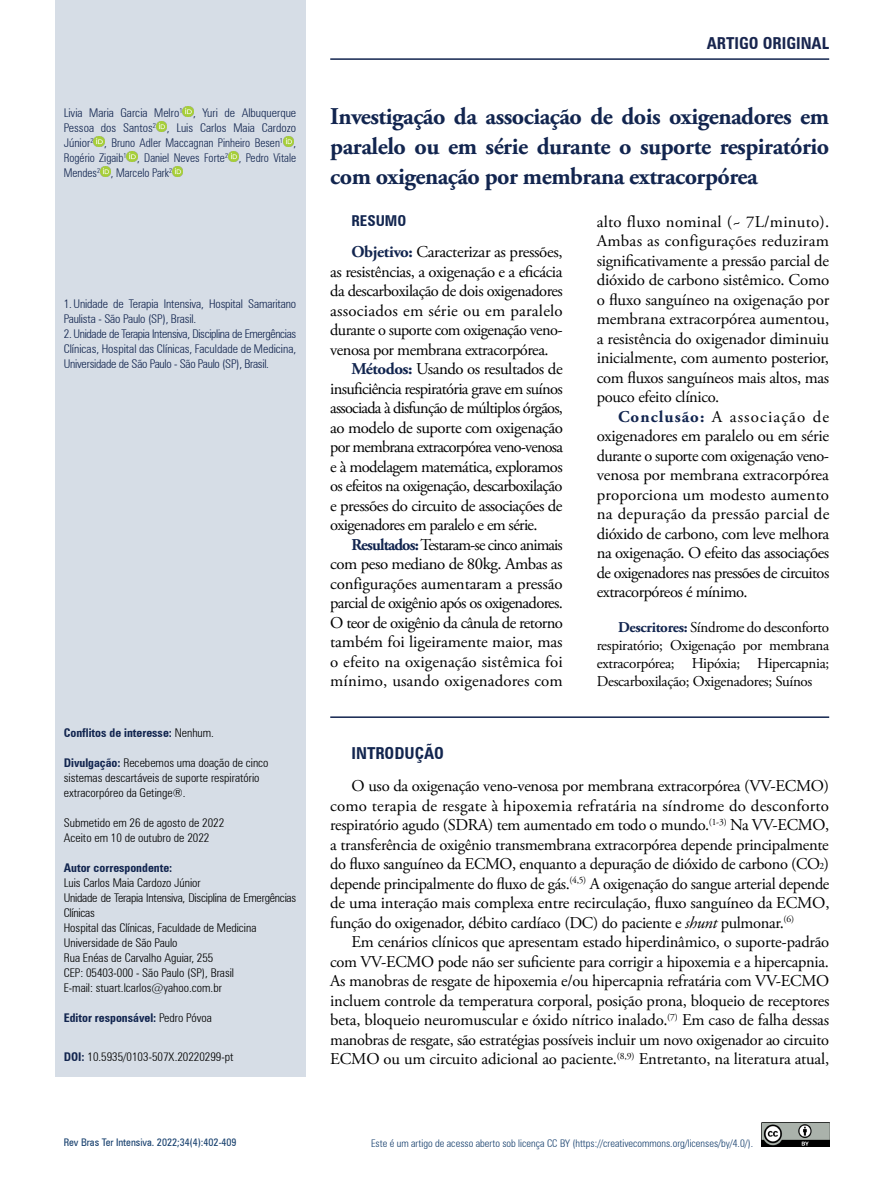
<style>
.page{position:relative;width:893px;height:1191px;background:#fff}
.page>*{position:absolute;margin:0;border:0;box-sizing:border-box;transform-origin:0 0}
.t1{font:700 24px/30px "Adobe Garamond Pro";letter-spacing:-.02em;color:#12254f;text-align:justify}
.t2{font:16.5px/19.5px "Adobe Garamond Pro";letter-spacing:-.03em;color:#000;text-align:justify}
.t3{font:16.5px "Adobe Garamond Pro";letter-spacing:.005em;color:#000}
.t4{font:16.5px "Adobe Garamond Pro";letter-spacing:-.05em;color:#000}
.t5{font:16.5px "Adobe Garamond Pro";letter-spacing:-.01em;color:#000}
.t6{font:16.5px "Adobe Garamond Pro";letter-spacing:-.005em;color:#000}
.t7{font:16.5px "Adobe Garamond Pro";letter-spacing:.015em;color:#000}
.t8{font:700 condensed 16.5px "Zurich BT";color:#18254e}
.t9{font:700 condensed 16.5px "Zurich BT";color:#12254f}
.t10{font:15px/18px "Adobe Garamond Pro";letter-spacing:-.02em;color:#000;text-align:justify}
.t11{font:700 condensed 15px "Zurich BT";color:#12254f}
.t12{font:300 condensed 12px/15px "Zurich BT";color:#000}
.t13{font:300 condensed 12px/15px "Zurich BT";letter-spacing:-.01em;color:#12254f;text-align:justify}
.t14{font:700 condensed 12px "Zurich BT";color:#12254f}
.t15{font:300 condensed 10.5px "Zurich BT";color:#163f6d}
.t16{font:condensed 10.5px "Zurich BT";color:#163f6d}
.s1{font-weight:300;color:#000}
.s2{font-weight:700;color:#12254f}
.s3{font-size:9.6px}
.s4{font-style:italic}
</style>
<div class="page">
<div style="left:55px;top:0;width:250px;height:1076px;background:#d5dce6"></div>
<svg style="left:183px;top:106px;width:10px;height:11px"></svg>
<svg style="left:156px;top:121px;width:11px;height:11px"></svg>
<svg style="left:94px;top:136px;width:10px;height:11px"></svg>
<svg style="left:283px;top:136px;width:11px;height:11px"></svg>
<svg style="left:126px;top:151px;width:11px;height:11px"></svg>
<svg style="left:228px;top:151px;width:11px;height:11px"></svg>
<svg style="left:100px;top:166px;width:11px;height:11px"></svg>
<svg style="left:172px;top:166px;width:11px;height:11px"></svg>
<hr style="left:330px;top:716px;width:499px;height:2px;background:#12254f">
<img style="left:761px;top:1122px;width:68px;height:24px">
<hr style="left:330px;top:58px;width:499px;height:2px;background:#12254f">
<p class="t13" style="left:64px;top:105px;width:234px">Livia Maria Garcia Melro<sup>1</sup> , Yuri de Albuquerque Pessoa dos Santos<sup>2</sup> , Luis Carlos Maia Cardozo Júnior<sup>2</sup> , Bruno Adler Maccagnan Pinheiro Besen<sup>1</sup> , Rogério Zigaib<sup>1</sup> , Daniel Neves Forte<sup>2</sup> , Pedro Vitale Mendes<sup>2</sup> , Marcelo Park<sup>2</sup></p>
<p class="t13" style="left:64px;top:296px;width:234px">1. Unidade de Terapia Intensiva, Hospital Samaritano<br>Paulista - São Paulo (SP), Brasil.</p>
<p class="t13" style="left:64px;top:326px;width:234px">2. Unidade de Terapia Intensiva, Disciplina de Emergências Clínicas, Hospital das Clínicas, Faculdade de Medicina, Universidade de São Paulo - São Paulo (SP), Brasil.</p>
<p class="t14" style="left:64px;top:725px;width:152px">Conflitos de interesse: <span class="s1">Nenhum.</span></p>
<p class="t12" style="left:64px;top:755px;width:206px"><span class="s2">Divulgação:</span> Recebemos uma doação de cinco sistemas descartáveis de suporte respiratório extracorpóreo da Getinge®.</p>
<p class="t12" style="left:64px;top:815px;width:162px">Submetido em 26 de agosto de 2022<br>Aceito em 10 de outubro de 2022</p>
<p class="t14" style="left:64px;top:860px;width:110px">Autor correspondente:</p>
<p class="t12" style="left:64px;top:875px;width:234px">Luis Carlos Maia Cardozo Júnior<br>Unidade de Terapia Intensiva, Disciplina de Emergências Clínicas<br>Hospital das Clínicas, Faculdade de Medicina Universidade de São Paulo<br>Rua Enéas de Carvalho Aguiar, 255<br>CEP: 05403-000 - São Paulo (SP), Brasil<br>E-mail: stuart.lcarlos@yahoo.com.br</p>
<p class="t14" style="left:64px;top:1010px;width:150px">Editor responsável: <span class="s1">Pedro Póvoa</span></p>
<p class="t12" style="left:64px;top:1049px;width:171px"><span class="s2">DOI:</span> 10.5935/0103-507X.20220299-pt</p>
<p class="t16" style="left:64px;top:1135px;width:174px">Rev Bras Ter Intensiva. 2022;34(4):402-409</p>
<p class="t8" style="left:707px;top:33px;width:124px">ARTIGO ORIGINAL</p>
<h1 class="t1" style="left:330px;top:102px;width:500px">Investigação da associação de dois oxigenadores em paralelo ou em série durante o suporte respiratório com oxigenação por membrana extracorpórea</h1>
<p class="t11" style="left:351px;top:211px;width:56px">RESUMO</p>
<p class="t2" style="left:597px;top:212px;width:234px">alto fluxo nominal (~ 7L/minuto).<br>Ambas as configurações reduziram significativamente a pressão parcial de dióxido de carbono sistêmico. Como o fluxo sanguíneo na oxigenação por membrana extracorpórea aumentou, a resistência do oxigenador diminuiu inicialmente, com aumento posterior, com fluxos sanguíneos mais altos, mas pouco efeito clínico.</p>
<p class="t2" style="left:597px;top:407px;width:234px;text-indent:21px"><span class="s2">Conclusão:</span> A associação de oxigenadores em paralelo ou em série durante o suporte com oxigenação veno&shy;venosa por membrana extracorpórea proporciona um modesto aumento na depuração da pressão parcial de dióxido de carbono, com leve melhora na oxigenação. O efeito das associações de oxigenadores nas pressões de circuitos extracorpóreos é mínimo.</p>
<p class="t2" style="left:351px;top:243px;width:213px"><span class="s2">Objetivo:</span> Caracterizar as pressões,</p>
<p class="t2" style="left:330px;top:262px;width:234px">as resistências, a oxigenação e a eficácia</p>
<p class="t2" style="left:330px;top:282px;width:234px">da descarboxilação de dois oxigenadores</p>
<p class="t7" style="left:330px;top:301px;width:234px">associados em série ou em paralelo</p>
<p class="t2" style="left:330px;top:321px;width:234px">durante o suporte com oxigenação veno-</p>
<p class="t2" style="left:330px;top:340px;width:220px">venosa por membrana extracorpórea.</p>
<p class="t2" style="left:351px;top:360px;width:213px"><span class="s2">Métodos:</span> Usando os resultados de</p>
<p class="t2" style="left:330px;top:379px;width:234px">insuficiência respiratória grave em suínos</p>
<p class="t2" style="left:330px;top:399px;width:234px">associada à disfunção de múltiplos órgãos,</p>
<p class="t2" style="left:330px;top:418px;width:234px">ao modelo de suporte com oxigenação</p>
<p class="t2" style="left:330px;top:438px;width:234px">por membrana extracorpórea veno-venosa</p>
<p class="t2" style="left:330px;top:457px;width:234px">e à modelagem matemática, exploramos</p>
<p class="t2" style="left:330px;top:477px;width:234px">os efeitos na oxigenação, descarboxilação</p>
<p class="t2" style="left:330px;top:496px;width:234px">e pressões do circuito de associações de</p>
<p class="t2" style="left:330px;top:516px;width:209px">oxigenadores em paralelo e em série.</p>
<p class="t4" style="left:351px;top:535px;width:213px"><span class="s2">Resultados:</span> Testaram-se cinco animais</p>
<p class="t2" style="left:330px;top:555px;width:234px">com peso mediano de 80kg. Ambas as</p>
<p class="t5" style="left:330px;top:574px;width:234px">configurações aumentaram a pressão</p>
<p class="t2" style="left:330px;top:594px;width:234px">parcial de oxigênio após os oxigenadores.</p>
<p class="t2" style="left:330px;top:613px;width:234px">O teor de oxigênio da cânula de retorno</p>
<p class="t6" style="left:330px;top:632px;width:234px">também foi ligeiramente maior, mas</p>
<p class="t3" style="left:330px;top:652px;width:234px">o efeito na oxigenação sistêmica foi</p>
<p class="t3" style="left:330px;top:671px;width:234px">mínimo, usando oxigenadores com</p>
<p class="t10" style="left:597px;top:619px;width:234px;text-indent:21px"><span class="s2">Descritores:</span> Síndrome do desconforto respiratório; Oxigenação por membrana extracorpórea; Hipóxia; Hipercapnia; Descarboxilação; Oxigenadores; Suínos</p>
<p class="t9" style="left:351px;top:743px;width:94px">INTRODUÇÃO</p>
<p class="t2" style="left:330px;top:777px;width:501px;text-indent:21px">O uso da oxigenação veno-venosa por membrana extracorpórea (VV-ECMO) como terapia de resgate à hipoxemia refratária na síndrome do desconforto respiratório agudo (SDRA) tem aumentado em todo o mundo.<sup>(1-3)</sup> Na VV-ECMO, a transferência de oxigênio transmembrana extracorpórea depende principalmente do fluxo sanguíneo da ECMO, enquanto a depuração de dióxido de carbono (CO<span class="s3">2</span>) depende principalmente do fluxo de gás.<sup>(4,5)</sup> A oxigenação do sangue arterial depende de uma interação mais complexa entre recirculação, fluxo sanguíneo da ECMO, função do oxigenador, débito cardíaco (DC) do paciente e <span class="s4">shunt</span> pulmonar.<sup>(6)</sup></p>
<p class="t2" style="left:330px;top:933px;width:501px;text-indent:21px">Em cenários clínicos que apresentam estado hiperdinâmico, o suporte-padrão com VV-ECMO pode não ser suficiente para corrigir a hipoxemia e a hipercapnia.<br>As manobras de resgate de hipoxemia e/ou hipercapnia refratária com VV-ECMO incluem controle da temperatura corporal, posição prona, bloqueio de receptores beta, bloqueio neuromuscular e óxido nítrico inalado.<sup>(7)</sup> Em caso de falha dessas manobras de resgate, são estratégias possíveis incluir um novo oxigenador ao circuito ECMO ou um circuito adicional ao paciente.<sup>(8,9)</sup> Entretanto, na literatura atual,</p>
<p class="t15" style="left:371px;top:1137px;width:384px">Este é um artigo de acesso aberto sob licença CC BY (https://creativecommons.org/licenses/by/4.0/).</p>
</div>
